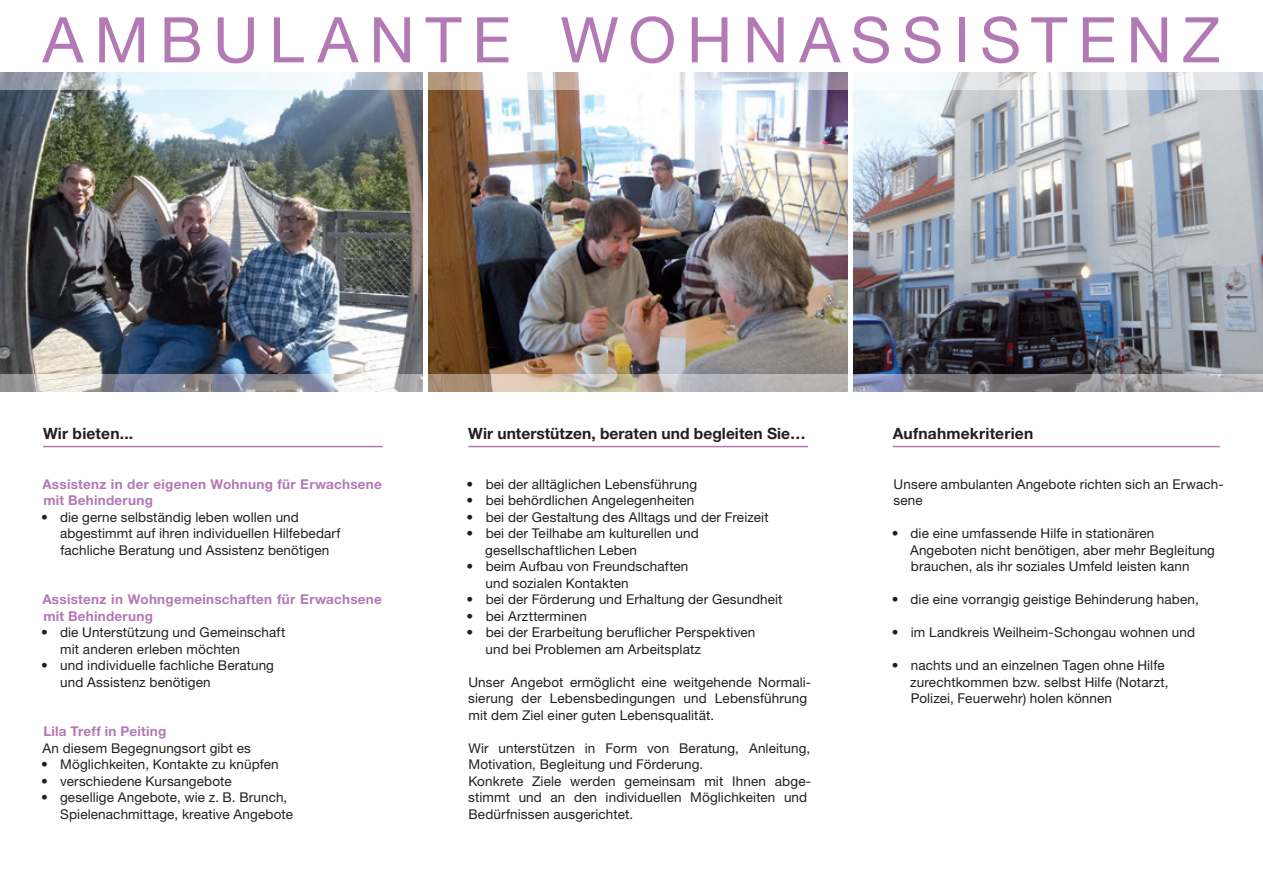
<style>
.page{position:relative;width:1263px;height:893px;background:#fff}
.page>*{position:absolute;margin:0;border:0;box-sizing:border-box;transform-origin:0 0}
.t1{font:63px "Helvetica Neue LT Std";letter-spacing:.165em;color:#b279b4}
.t2{font:700 15.6px "Helvetica Neue LT Std";color:#231f20}
.t3{font:13.5px/16.5px "Helvetica Neue LT Std";letter-spacing:.01em;color:#231f20}
.t4{font:700 13.5px/16.5px "Helvetica Neue LT Std";letter-spacing:.02em;color:#b279b4}
</style>
<div class="page">
<hr style="left:43px;top:446px;width:340px;height:1px;background:#b279b4">
<hr style="left:468px;top:446px;width:340px;height:1px;background:#b279b4">
<hr style="left:893px;top:446px;width:327px;height:1px;background:#b279b4">
<img style="left:0;top:89px;width:422px;height:302px">
<img style="left:428px;top:89px;width:419px;height:285px">
<img style="left:854px;top:89px;width:409px;height:302px">
<svg style="left:422px;top:374px;width:432px;height:17px"></svg>
<svg style="left:0;top:72px;width:1263px;height:17px"></svg>
<h1 class="t1" style="left:43px;top:2px;width:1179px">AMBULANTE WOHNASSISTENZ</h1>
<p class="t2" style="left:43px;top:424px;width:92px">Wir bieten...</p>
<p class="t4" style="left:42px;top:475px;width:341px">Assistenz in der eigenen Wohnung für Erwachsene mit Behinderung</p>
<p class="t3" style="left:60px;top:508px;width:282px;text-indent:-19px">• die gerne selbständig leben wollen und abgestimmt auf ihren individuellen Hilfebedarf fachliche Beratung und Assistenz benötigen</p>
<p class="t4" style="left:42px;top:591px;width:341px">Assistenz in Wohngemeinschaften für Erwachsene mit Behinderung</p>
<p class="t3" style="left:60px;top:624px;width:227px;text-indent:-19px">• die Unterstützung und Gemeinschaft mit anderen erleben möchten</p>
<p class="t3" style="left:60px;top:657px;width:215px;text-indent:-19px">• und individuelle fachliche Beratung und Assistenz benötigen</p>
<p class="t4" style="left:43px;top:723px;width:125px">Lila Treff in Peiting</p>
<p class="t3" style="left:42px;top:739px;width:210px">An diesem Begegnungsort gibt es</p>
<p class="t3" style="left:41px;top:756px;width:239px">• Möglichkeiten, Kontakte zu knüpfen</p>
<p class="t3" style="left:41px;top:772px;width:192px">• verschiedene Kursangebote</p>
<p class="t3" style="left:60px;top:789px;width:234px;text-indent:-19px">• gesellige Angebote, wie z. B. Brunch,<br>Spielenachmittage, kreative Angebote</p>
<p class="t2" style="left:468px;top:424px;width:339px">Wir unterstützen, beraten und begleiten Sie…</p>
<p class="t3" style="left:466px;top:475px;width:232px">• bei der alltäglichen Lebensführung</p>
<p class="t3" style="left:466px;top:492px;width:229px">• bei behördlichen Angelegenheiten</p>
<p class="t3" style="left:466px;top:508px;width:304px">• bei der Gestaltung des Alltags und der Freizeit</p>
<p class="t3" style="left:485px;top:525px;width:215px;text-indent:-19px">• bei der Teilhabe am kulturellen und gesellschaftlichen Leben</p>
<p class="t3" style="left:485px;top:558px;width:204px;text-indent:-19px">• beim Aufbau von Freundschaften und sozialen Kontakten</p>
<p class="t3" style="left:466px;top:591px;width:318px">• bei der Förderung und Erhaltung der Gesundheit</p>
<p class="t3" style="left:466px;top:607px;width:122px">• bei Arztterminen</p>
<p class="t3" style="left:485px;top:624px;width:271px;text-indent:-19px">• bei der Erarbeitung beruflicher Perspektiven und bei Problemen am Arbeitsplatz</p>
<p class="t3" style="left:468px;top:673px;width:344px">Unser Angebot ermöglicht eine weitgehende Normali&shy;sierung der Lebensbedingungen und Lebensführung mit dem Ziel einer guten Lebensqualität.</p>
<p class="t3" style="left:468px;top:739px;width:344px">Wir unterstützen in Form von Beratung, Anleitung, Motivation, Begleitung und Förderung.<br>Konkrete Ziele werden gemeinsam mit Ihnen abge&shy;stimmt und an den individuellen Möglichkeiten und Bedürfnissen ausgerichtet.</p>
<p class="t2" style="left:893px;top:424px;width:142px">Aufnahmekriterien</p>
<p class="t3" style="left:893px;top:475px;width:332px">Unsere ambulanten Angebote richten sich an Erwach&shy;sene</p>
<p class="t3" style="left:910px;top:525px;width:306px;text-indent:-18px">• die eine umfassende Hilfe in stationären<br>Angeboten nicht benötigen, aber mehr Begleitung brauchen, als ihr soziales Umfeld leisten kann</p>
<p class="t3" style="left:892px;top:591px;width:309px">• die eine vorrangig geistige Behinderung haben,</p>
<p class="t3" style="left:892px;top:624px;width:305px">• im Landkreis Weilheim-Schongau wohnen und</p>
<p class="t3" style="left:910px;top:657px;width:260px;text-indent:-19px">• nachts und an einzelnen Tagen ohne Hilfe zurechtkommen bzw. selbst Hilfe (Notarzt,<br>Polizei, Feuerwehr) holen können</p>
</div>
